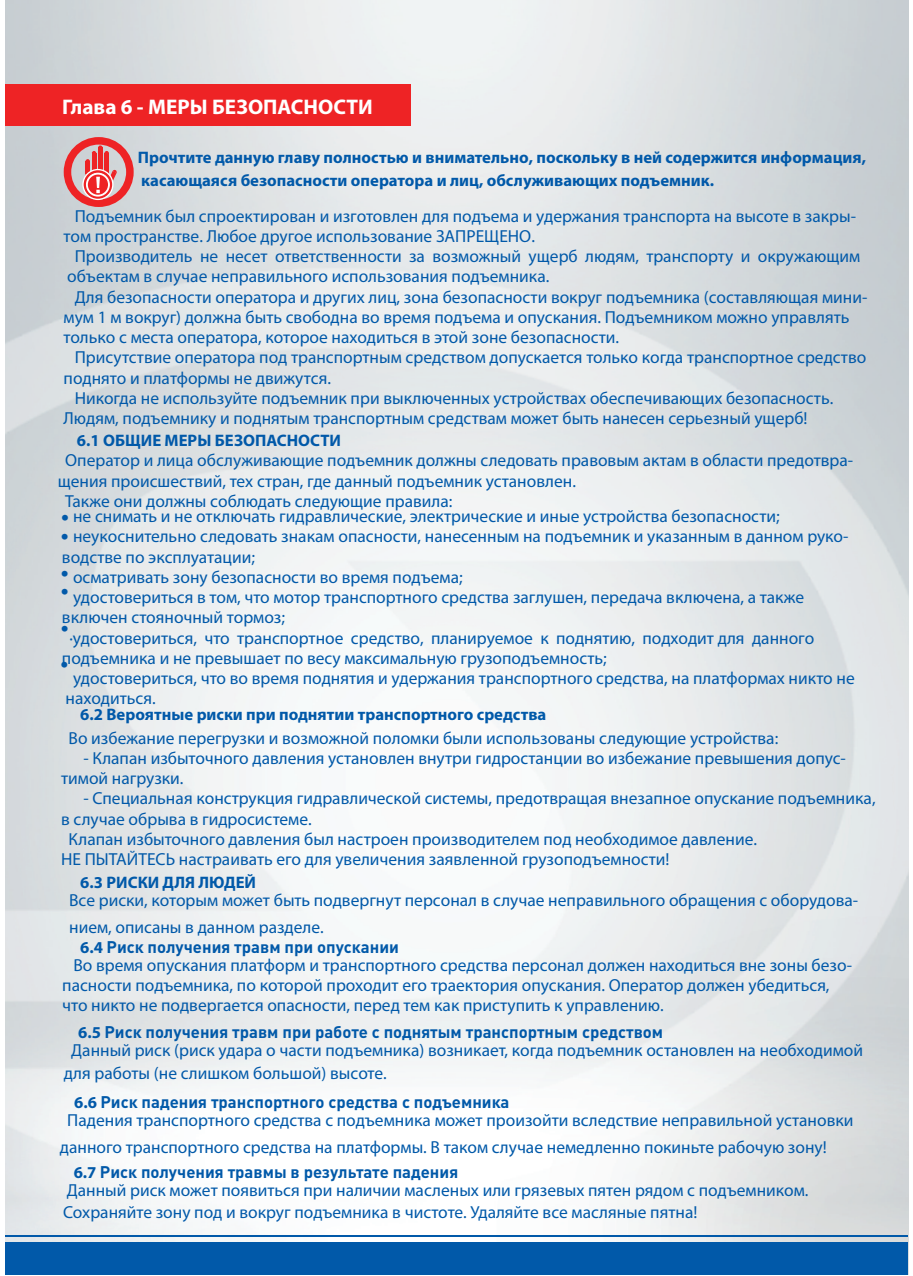
<style>
.page{position:relative;width:913px;height:1276px;background:#fff}
.page>*{position:absolute;margin:0;border:0;box-sizing:border-box;transform-origin:0 0}
.t1{font:700 21.15px "Myriad Pro";color:#fff}
.t2{font:17.32px/20.2px "Myriad Pro";color:#0159a9}
.t3{font:700 16.65px/22.5px "Myriad Pro";color:#0159a9}
.t4{font:700 16.65px "DIN Pro";color:#0159a9}
.s1{font-family:"Myriad Pro"}
</style>
<div class="page">
<img style="left:5px;top:0;width:902px;height:1242px">
<div style="left:5px;top:1242px;width:902px;height:33px;background:#0159a9"></div>
<hr style="left:5px;top:1235px;width:902px;height:1px;background:#0159a9">
<div style="left:5px;top:84px;width:406px;height:41px;background:#ee2325"></div>
<div style="left:64px;top:137px;width:70px;height:70px;border:8px solid #ee2325;border-radius:50%"></div>
<div style="left:85px;top:161px;width:5px;height:13px;background:#ee2325"></div>
<hr style="left:92px;top:153px;width:4px;height:21px;background:#ee2325">
<hr style="left:98px;top:147px;width:4px;height:27px;background:#ee2325">
<svg style="left:92px;top:145px;width:17px;height:8px"></svg>
<div style="left:104px;top:153px;width:5px;height:21px;background:#ee2325"></div>
<svg style="left:82px;top:169px;width:35px;height:31px"></svg>
<svg style="left:62px;top:662px;width:5px;height:6px"></svg>
<svg style="left:62px;top:625px;width:6px;height:6px"></svg>
<svg style="left:62px;top:589px;width:6px;height:6px"></svg>
<svg style="left:62px;top:570px;width:6px;height:6px"></svg>
<svg style="left:62px;top:534px;width:6px;height:6px"></svg>
<svg style="left:62px;top:514px;width:6px;height:6px"></svg>
<p class="t1" style="left:62px;top:98px;width:312px">Глава 6 - МЕРЫ БЕЗОПАСНОСТИ</p>
<p class="t3" style="left:138px;top:148px;width:729px">Прочтите данную главу полностью и внимательно, поскольку в ней содержится информация, касающаяся безопасности оператора и лиц, обслуживающих подъемник.</p>
<p class="t2" style="left:64px;top:207px;width:793px;text-indent:11px">Подъемник был спроектирован и изготовлен для подъема и удержания транспорта на высоте в закры&shy;том пространстве. Любое другое использование ЗАПРЕЩЕНО.</p>
<p class="t2" style="left:75px;top:248px;width:786px">Производитель не несет ответственности за возможный ущерб людям, транспорту и окружающим</p>
<p class="t2" style="left:67px;top:268px;width:483px">объектам в случае неправильного использования подъемника.</p>
<p class="t2" style="left:75px;top:288px;width:793px">Для безопасности оператора и других лиц, зона безопасности вокруг подъемника (составляющая мини-</p>
<p class="t2" style="left:64px;top:308px;width:787px">мум 1 м вокруг) должна быть свободна во время подъема и опускания. Подъемником можно управлять</p>
<p class="t2" style="left:64px;top:329px;width:557px">только с места оператора, которое находиться в этой зоне безопасности.</p>
<p class="t2" style="left:75px;top:349px;width:792px">Присутствие оператора под транспортным средством допускается только когда транспортное средство</p>
<p class="t2" style="left:64px;top:369px;width:269px">поднято и платформы не движутся.</p>
<p class="t2" style="left:75px;top:389px;width:759px">Никогда не используйте подъемник при выключенных устройствах обеспечивающих безопасность.</p>
<p class="t2" style="left:64px;top:410px;width:745px">Людям, подъемнику и поднятым транспортным средствам может быть нанесен серьезный ущерб!</p>
<p class="t3" style="left:77px;top:430px;width:265px">6.1 ОБЩИЕ МЕРЫ БЕЗОПАСНОСТИ</p>
<p class="t2" style="left:65px;top:452px;width:789px">Оператор и лица обслуживающие подъемник должны следовать правовым актам в области предотвра-</p>
<p class="t2" style="left:58px;top:472px;width:519px">щения происшествий, тех стран, где данный подъемник установлен.</p>
<p class="t2" style="left:65px;top:492px;width:388px">Также они должны соблюдать следующие правила:</p>
<p class="t2" style="left:73px;top:507px;width:707px">не снимать и не отключать гидравлические, электрические и иные устройства безопасности;</p>
<p class="t2" style="left:73px;top:528px;width:776px">неукоснительно следовать знакам опасности, нанесенным на подъемник и указанным в данном руко-</p>
<p class="t2" style="left:62px;top:548px;width:194px">водстве по эксплуатации;</p>
<p class="t2" style="left:73px;top:568px;width:391px">осматривать зону безопасности во время подъема;</p>
<p class="t2" style="left:73px;top:588px;width:732px">удостовериться в том, что мотор транспортного средства заглушен, передача включена, а также</p>
<p class="t2" style="left:62px;top:609px;width:224px">включен стояночный тормоз;</p>
<p class="t2" style="left:69px;top:629px;width:746px">·удостовериться, что транспортное средство, планируемое к поднятию, подходит для данного</p>
<p class="t2" style="left:62px;top:649px;width:546px">подъемника и не превышает по весу максимальную грузоподъемность;</p>
<p class="t2" style="left:73px;top:669px;width:783px">удостовериться, что во время поднятия и удержания транспортного средства, на платформах никто не</p>
<p class="t2" style="left:66px;top:690px;width:91px">находиться.</p>
<p class="t3" style="left:80px;top:704px;width:467px">6.2 Вероятные риски при поднятии транспортного средства</p>
<p class="t2" style="left:69px;top:729px;width:711px">Во избежание перегрузки и возможной поломки были использованы следующие устройства:</p>
<p class="t2" style="left:61px;top:749px;width:785px;text-indent:22px">- Клапан избыточного давления установлен внутри гидростанции во избежание превышения допус&shy;тимой нагрузки.</p>
<p class="t2" style="left:83px;top:790px;width:793px">- Специальная конструкция гидравлической системы, предотвращая внезапное опускание подъемника,</p>
<p class="t2" style="left:61px;top:810px;width:252px">в случае обрыва в гидросистеме.</p>
<p class="t2" style="left:68px;top:830px;width:689px">Клапан избыточного давления был настроен производителем под необходимое давление.</p>
<p class="t2" style="left:61px;top:850px;width:609px">НЕ ПЫТАЙТЕСЬ настраивать его для увеличения заявленной грузоподъемности!</p>
<p class="t3" style="left:80px;top:872px;width:177px">6.3 РИСКИ ДЛЯ ЛЮДЕЙ</p>
<p class="t2" style="left:69px;top:888px;width:790px;line-height:27px">Все риски, которым может быть подвергнут персонал в случае неправильного обращения с оборудова&shy;нием, описаны в данном разделе.</p>
<p class="t4" style="left:80px;top:940px;width:320px"><span class="s1">6.4</span> Риск получения травм при опускании</p>
<p class="t2" style="left:62px;top:956px;width:790px;text-indent:11px">Во время опускания платформ и транспортного средства персонал должен находиться вне зоны безо&shy;пасности подъемника, по которой проходит его траектория опускания. Оператор должен убедиться, что никто не подвергается опасности, перед тем как приступить к управлению.</p>
<p class="t4" style="left:78px;top:1025px;width:586px"><span class="s1">6.5</span> Риск получения травм при работе с поднятым транспортным средством</p>
<p class="t2" style="left:64px;top:1040px;width:800px;line-height:22.5px;text-indent:7px">Данный риск (риск удара о части подъемника) возникает, когда подъемник остановлен на необходимой для работы (не слишком большой) высоте.</p>
<p class="t4" style="left:74px;top:1094px;width:436px"><span class="s1">6.6</span> Риск падения транспортного средства с подъемника</p>
<p class="t2" style="left:60px;top:1108px;width:794px;line-height:27px;text-indent:7px">Падения транспортного средства с подъемника может произойти вследствие неправильной установки данного транспортного средства на платформы. В таком случае немедленно покиньте рабочую зону!</p>
<p class="t4" style="left:74px;top:1164px;width:386px"><span class="s1">6.7</span> Риск получения травмы в результате падения</p>
<p class="t2" style="left:63px;top:1180px;width:746px;line-height:22.5px">Данный риск может появиться при наличии масленых или грязевых пятен рядом с подъемником.<br>Сохраняйте зону под и вокруг подъемника в чистоте. Удаляйте все масляные пятна!</p>
</div>
